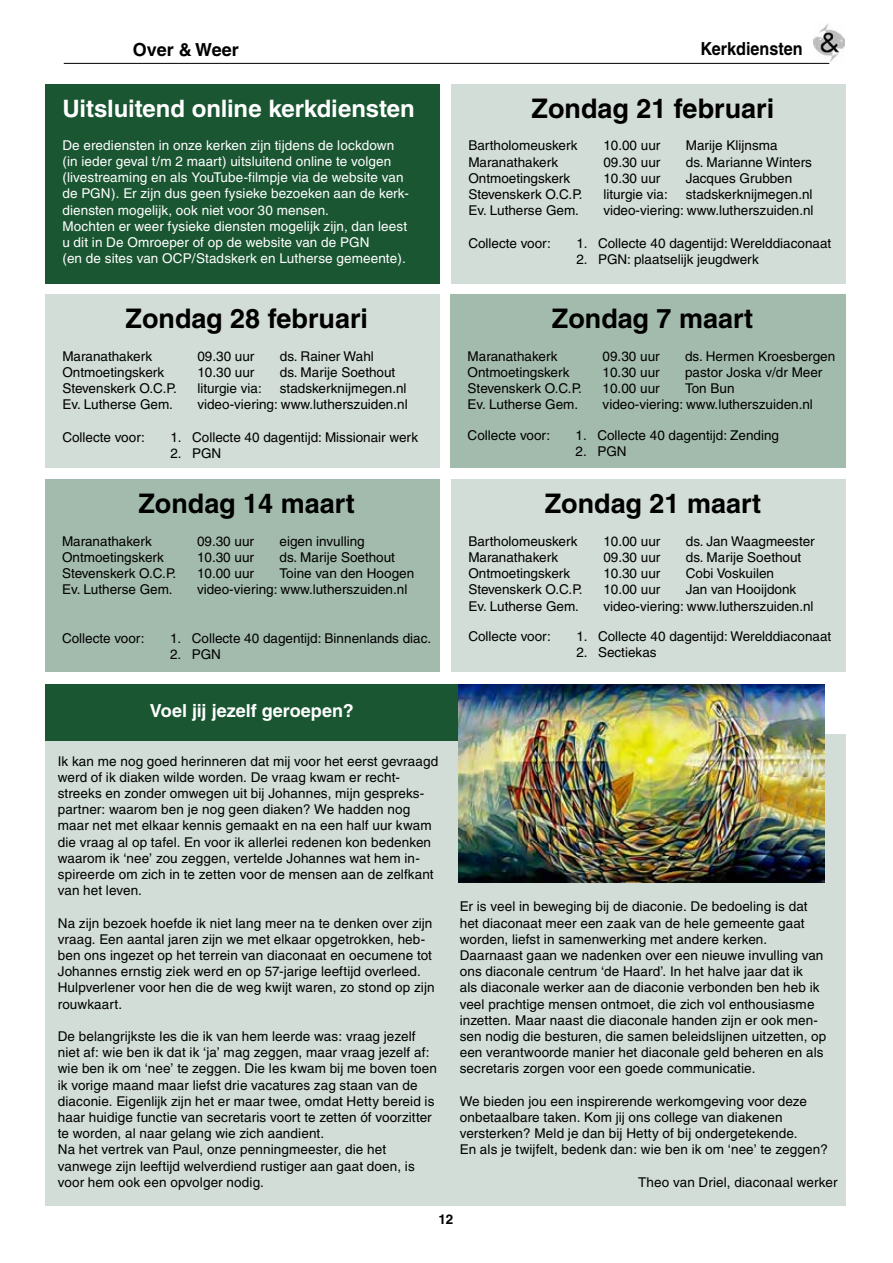
<style>
.page{position:relative;width:893px;height:1263px;background:#fff}
.page>*{position:absolute;margin:0;border:0;box-sizing:border-box;transform-origin:0 0}
.t1{font:700 27px "Helvetica";color:#000}
.t2{font:700 24px "Helvetica";letter-spacing:-.005em;color:#fff}
.t3{font:700 18px "Helvetica";color:#fff}
.t4{font:700 18px "Helvetica";color:#000;scale:.9 1}
.t5{font:700 18px "Helvetica";color:#000}
.t6{font:13.5px/16.2px "Helvetica";letter-spacing:.005em;color:#000}
.t7{font:13.5px/16.2px "Helvetica";letter-spacing:.01em;color:#fff}
.t8{font:700 13.5px "Helvetica";color:#000}
</style>
<div class="page">
<hr style="left:64px;top:63px;width:765px;height:1px;background:#000">
<img style="left:814px;top:23px;width:31px;height:39px">
<div style="left:45px;top:84px;width:395px;height:199px;background:#1a5632"></div>
<div style="left:451px;top:479px;width:395px;height:193px;background:#d1ddd6"></div>
<div style="left:451px;top:84px;width:395px;height:199px;background:#d1ddd6"></div>
<div style="left:451px;top:294px;width:395px;height:174px;background:#a3bbad"></div>
<div style="left:45px;top:294px;width:395px;height:174px;background:#d1ddd6"></div>
<div style="left:45px;top:479px;width:395px;height:193px;background:#a3bbad"></div>
<div style="left:438px;top:734px;width:408px;height:471px;background:#d1ddd6"></div>
<div style="left:45px;top:741px;width:393px;height:464px;background:#d1ddd6"></div>
<div style="left:45px;top:684px;width:435px;height:57px;background:#1a5632"></div>
<img style="left:459px;top:684px;width:366px;height:199px">
<h3 class="t5" style="left:133px;top:39px;width:107px">Over &amp; Weer</h3>
<h3 class="t4" style="left:700px;top:38px;width:115px">Kerkdiensten</h3>
<h2 class="t2" style="left:62px;top:94px;width:354px">Uitsluitend online kerkdiensten</h2>
<p class="t7" style="left:62px;top:137px;width:348px">De erediensten in onze kerken zijn tijdens de lockdown (in ieder geval t/m 2 maart) uitsluitend online te volgen (livestreaming en als YouTube-filmpje via de website van de PGN). Er zijn dus geen fysieke bezoeken aan de kerk&shy;diensten mogelijk, ook niet voor 30 mensen.<br>Mochten er weer fysieke diensten mogelijk zijn, dan leest u dit in De Omroeper of op de website van de PGN<br>(en de sites van OCP/Stadskerk en Lutherse gemeente).</p>
<h1 class="t1" style="left:126px;top:302px;width:244px">Zondag 28 februari</h1>
<p class="t6" style="left:62px;top:348px;width:91px">Maranathakerk</p>
<p class="t6" style="left:197px;top:348px;width:59px">09.30 uur</p>
<p class="t6" style="left:280px;top:348px;width:95px">ds. Rainer Wahl</p>
<p class="t6" style="left:62px;top:364px;width:103px">Ontmoetingskerk</p>
<p class="t6" style="left:197px;top:364px;width:59px">10.30 uur</p>
<p class="t6" style="left:280px;top:364px;width:117px">ds. Marije Soethout</p>
<p class="t6" style="left:62px;top:380px;width:116px">Stevenskerk O.C.P.</p>
<p class="t6" style="left:197px;top:380px;width:66px">liturgie via:</p>
<p class="t6" style="left:280px;top:380px;width:128px">stadskerknijmegen.nl</p>
<p class="t6" style="left:62px;top:396px;width:112px">Ev. Lutherse Gem.</p>
<p class="t6" style="left:197px;top:396px;width:212px">video-viering: www.lutherszuiden.nl</p>
<p class="t6" style="left:62px;top:429px;width:84px">Collecte voor:</p>
<p class="t6" style="left:170px;top:429px;width:249px">1. Collecte 40 dagentijd: Missionair werk</p>
<p class="t6" style="left:170px;top:445px;width:52px">2. PGN</p>
<h1 class="t1" style="left:138px;top:487px;width:218px">Zondag 14 maart</h1>
<p class="t6" style="left:62px;top:533px;width:91px">Maranathakerk</p>
<p class="t6" style="left:197px;top:533px;width:59px">09.30 uur</p>
<p class="t6" style="left:280px;top:533px;width:87px">eigen invulling</p>
<p class="t6" style="left:62px;top:549px;width:103px">Ontmoetingskerk</p>
<p class="t6" style="left:197px;top:549px;width:59px">10.30 uur</p>
<p class="t6" style="left:280px;top:549px;width:117px">ds. Marije Soethout</p>
<p class="t6" style="left:62px;top:565px;width:116px">Stevenskerk O.C.P.</p>
<p class="t6" style="left:197px;top:565px;width:59px">10.00 uur</p>
<p class="t6" style="left:280px;top:565px;width:136px">Toine van den Hoogen</p>
<p class="t6" style="left:62px;top:581px;width:112px">Ev. Lutherse Gem.</p>
<p class="t6" style="left:197px;top:581px;width:212px">video-viering: www.lutherszuiden.nl</p>
<p class="t6" style="left:62px;top:630px;width:84px">Collecte voor:</p>
<p class="t6" style="left:170px;top:630px;width:263px">1. Collecte 40 dagentijd: Binnenlands diac.</p>
<p class="t6" style="left:170px;top:646px;width:52px">2. PGN</p>
<h3 class="t3" style="left:150px;top:700px;width:206px">Voel jij jezelf geroepen?</h3>
<p class="t6" style="left:58px;top:753px;width:382px">Ik kan me nog goed herinneren dat mij voor het eerst gevraagd werd of ik diaken wilde worden. De vraag kwam er recht&shy;streeks en zonder omwegen uit bij Johannes, mijn gespreks&shy;partner: waarom ben je nog geen diaken? We hadden nog maar net met elkaar kennis gemaakt en na een half uur kwam die vraag al op tafel. En voor ik allerlei redenen kon bedenken waarom ik ‘nee’ zou zeggen, vertelde Johannes wat hem in&shy;spireerde om zich in te zetten voor de mensen aan de zelfkant van het leven.</p>
<p class="t6" style="left:58px;top:915px;width:378px">Na zijn bezoek hoefde ik niet lang meer na te denken over zijn vraag. Een aantal jaren zijn we met elkaar opgetrokken, heb&shy;ben ons ingezet op het terrein van diaconaat en oecumene tot Johannes ernstig ziek werd en op 57-jarige leeftijd overleed.<br>Hulpverlener voor hen die de weg kwijt waren, zo stond op zijn rouwkaart.</p>
<p class="t6" style="left:58px;top:1028px;width:381px">De belangrijkste les die ik van hem leerde was: vraag jezelf niet af: wie ben ik dat ik ‘ja’ mag zeggen, maar vraag jezelf af: wie ben ik om ‘nee’ te zeggen. Die les kwam bij me boven toen ik vorige maand maar liefst drie vacatures zag staan van de diaconie. Eigenlijk zijn het er maar twee, omdat Hetty bereid is haar huidige functie van secretaris voort te zetten óf voorzitter te worden, al naar gelang wie zich aandient.<br>Na het vertrek van Paul, onze penningmeester, die het vanwege zijn leeftijd welverdiend rustiger aan gaat doen, is voor hem ook een opvolger nodig.</p>
<h1 class="t1" style="left:532px;top:92px;width:244px">Zondag 21 februari</h1>
<p class="t6" style="left:468px;top:138px;width:111px">Bartholomeuskerk</p>
<p class="t6" style="left:603px;top:138px;width:59px">10.00 uur</p>
<p class="t6" style="left:686px;top:138px;width:93px">Marije Klijnsma</p>
<p class="t6" style="left:468px;top:154px;width:91px">Maranathakerk</p>
<p class="t6" style="left:603px;top:154px;width:59px">09.30 uur</p>
<p class="t6" style="left:686px;top:154px;width:128px">ds. Marianne Winters</p>
<p class="t6" style="left:468px;top:170px;width:103px">Ontmoetingskerk</p>
<p class="t6" style="left:603px;top:170px;width:59px">10.30 uur</p>
<p class="t6" style="left:686px;top:170px;width:108px">Jacques Grubben</p>
<p class="t6" style="left:468px;top:186px;width:116px">Stevenskerk O.C.P.</p>
<p class="t6" style="left:603px;top:186px;width:66px">liturgie via:</p>
<p class="t6" style="left:686px;top:186px;width:128px">stadskerknijmegen.nl</p>
<p class="t6" style="left:468px;top:202px;width:112px">Ev. Lutherse Gem.</p>
<p class="t6" style="left:603px;top:202px;width:212px">video-viering: www.lutherszuiden.nl</p>
<p class="t6" style="left:468px;top:235px;width:84px">Collecte voor:</p>
<p class="t6" style="left:576px;top:235px;width:256px">1. Collecte 40 dagentijd: Werelddiaconaat</p>
<p class="t6" style="left:576px;top:251px;width:184px">2. PGN: plaatselijk jeugdwerk</p>
<h1 class="t1" style="left:552px;top:302px;width:203px">Zondag 7 maart</h1>
<p class="t6" style="left:468px;top:348px;width:91px">Maranathakerk</p>
<p class="t6" style="left:603px;top:348px;width:59px">09.30 uur</p>
<p class="t6" style="left:685px;top:348px;width:152px">ds. Hermen Kroesbergen</p>
<p class="t6" style="left:468px;top:364px;width:103px">Ontmoetingskerk</p>
<p class="t6" style="left:603px;top:364px;width:59px">10.30 uur</p>
<p class="t6" style="left:685px;top:364px;width:139px">pastor Joska v/dr Meer</p>
<p class="t6" style="left:468px;top:380px;width:116px">Stevenskerk O.C.P.</p>
<p class="t6" style="left:603px;top:380px;width:59px">10.00 uur</p>
<p class="t6" style="left:685px;top:380px;width:51px">Ton Bun</p>
<p class="t6" style="left:468px;top:396px;width:112px">Ev. Lutherse Gem.</p>
<p class="t6" style="left:603px;top:396px;width:212px">video-viering: www.lutherszuiden.nl</p>
<p class="t6" style="left:468px;top:427px;width:84px">Collecte voor:</p>
<p class="t6" style="left:576px;top:427px;width:205px">1. Collecte 40 dagentijd: Zending</p>
<p class="t6" style="left:576px;top:443px;width:52px">2. PGN</p>
<h1 class="t1" style="left:545px;top:487px;width:218px">Zondag 21 maart</h1>
<p class="t6" style="left:468px;top:533px;width:111px">Bartholomeuskerk</p>
<p class="t6" style="left:603px;top:533px;width:59px">10.00 uur</p>
<p class="t6" style="left:686px;top:533px;width:130px">ds. Jan Waagmeester</p>
<p class="t6" style="left:468px;top:549px;width:91px">Maranathakerk</p>
<p class="t6" style="left:603px;top:549px;width:59px">09.30 uur</p>
<p class="t6" style="left:686px;top:549px;width:117px">ds. Marije Soethout</p>
<p class="t6" style="left:468px;top:565px;width:103px">Ontmoetingskerk</p>
<p class="t6" style="left:603px;top:565px;width:59px">10.30 uur</p>
<p class="t6" style="left:686px;top:565px;width:90px">Cobi Voskuilen</p>
<p class="t6" style="left:468px;top:582px;width:116px">Stevenskerk O.C.P.</p>
<p class="t6" style="left:603px;top:582px;width:59px">10.00 uur</p>
<p class="t6" style="left:686px;top:582px;width:112px">Jan van Hooijdonk</p>
<p class="t6" style="left:468px;top:598px;width:112px">Ev. Lutherse Gem.</p>
<p class="t6" style="left:603px;top:598px;width:212px">video-viering: www.lutherszuiden.nl</p>
<p class="t6" style="left:468px;top:628px;width:84px">Collecte voor:</p>
<p class="t6" style="left:576px;top:628px;width:256px">1. Collecte 40 dagentijd: Werelddiaconaat</p>
<p class="t6" style="left:576px;top:645px;width:82px">2. Sectiekas</p>
<p class="t6" style="left:460px;top:898px;width:368px">Er is veel in beweging bij de diaconie. De bedoeling is dat het diaconaat meer een zaak van de hele gemeente gaat worden, liefst in samenwerking met andere kerken.<br>Daarnaast gaan we nadenken over een nieuwe invulling van ons diaconale centrum ‘de Haard’. In het halve jaar dat ik<br>als diaconale werker aan de diaconie verbonden ben heb ik veel prachtige mensen ontmoet, die zich vol enthousiasme inzetten. Maar naast die diaconale handen zijn er ook men&shy;sen nodig die besturen, die samen beleidslijnen uitzetten, op een verantwoorde manier het diaconale geld beheren en als secretaris zorgen voor een goede communicatie.</p>
<p class="t6" style="left:460px;top:1093px;width:370px">We bieden jou een inspirerende werkomgeving voor deze onbetaalbare taken. Kom jij ons college van diakenen versterken? Meld je dan bij Hetty of bij ondergetekende.<br>En als je twijfelt, bedenk dan: wie ben ik om ‘nee’ te zeggen?</p>
<p class="t6" style="left:638px;top:1174px;width:201px">Theo van Driel, diaconaal werker</p>
<p class="t8" style="left:438px;top:1211px;width:17px">12</p>
</div>
